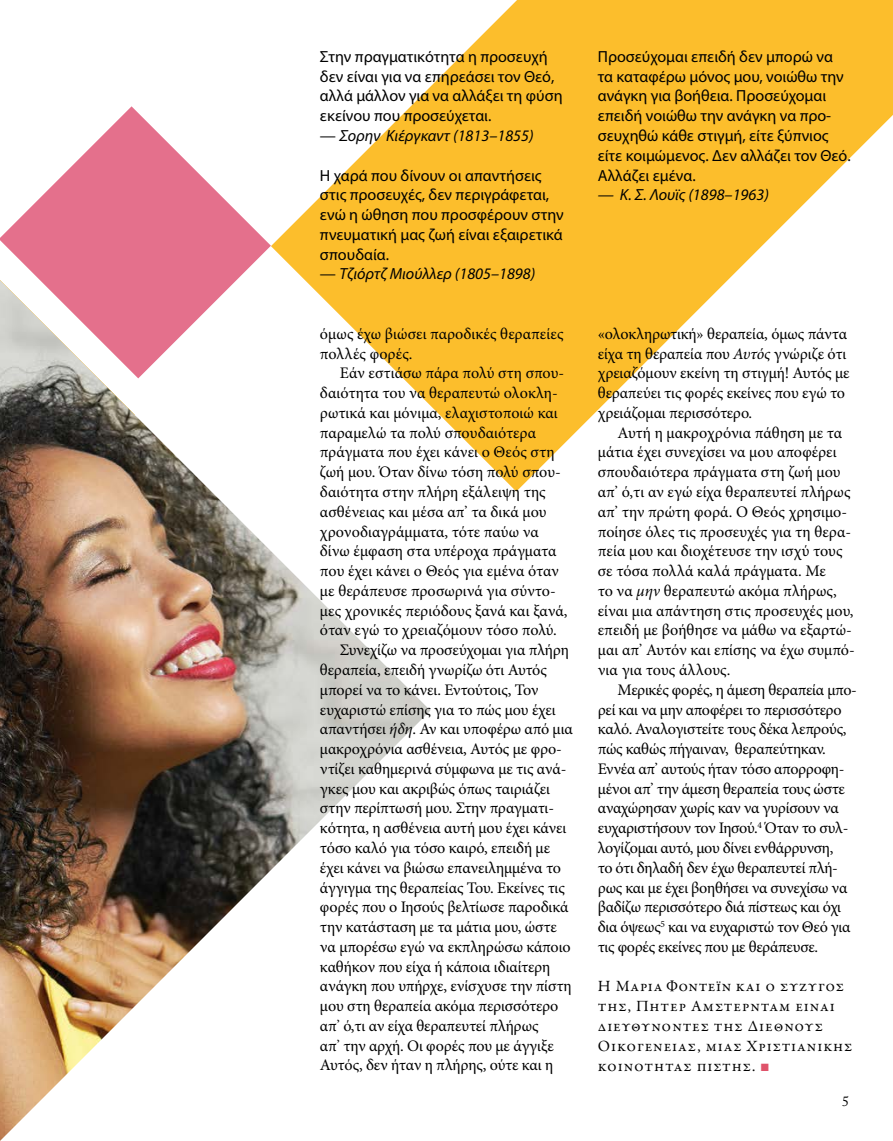
<style>
.page{position:relative;width:893px;height:1141px;background:#fff}
.page>*{position:absolute;margin:0;border:0;box-sizing:border-box;transform-origin:0 0}
.t1{font:16.1px/19.8px "Minion Pro";letter-spacing:-.01em;color:#000}
.t2{font:16.1px/19.8px "Myriad Pro";color:#000}
.t3{font:italic 16.1px "Myriad Pro";color:#000}
.t4{font:16.1px "Minion Pro";letter-spacing:.01em;color:#000}
.t5{font:15.75px/19.8px "Garamond Premr Pro";letter-spacing:.055em;color:#000}
.t6{font:14px "Adobe Caslon Pro";color:#000}
.s1{font-style:normal}
.s2{font-style:italic}
.s3{font-family:"Arial";color:#df536a}
</style>
<div class="page">
<svg style="left:0;top:106px;width:271px;height:174px;fill:#e4708c"></svg>
<img style="left:0;top:280px;width:430px;height:861px">
<svg style="left:271px;top:0;width:622px;height:491px;fill:#fcbe2c"></svg>
<p class="t2" style="left:320px;top:46px;width:244px">Στην πραγματικότητα η προσευχή δεν είναι για να επηρεάσει τον Θεό, αλλά μάλλον για να αλλάξει τη φύση εκείνου που προσεύχεται.</p>
<p class="t3" style="left:320px;top:126px;width:215px"><span class="s1">—</span> Σορην Κιέργκαντ (1813–1855)</p>
<p class="t2" style="left:320px;top:165px;width:245px">Η χαρά που δίνουν οι απαντήσεις στις προσευχές, δεν περιγράφεται, ενώ η ώθηση που προσφέρουν στην πνευματική μας ζωή είναι εξαιρετικά σπουδαία.</p>
<p class="t3" style="left:320px;top:264px;width:217px"><span class="s1">—</span> Τζιόρτζ Μιούλλερ (1805–1898)</p>
<p class="t1" style="left:320px;top:324px;width:245px">όμως έχω βιώσει παροδικές θεραπείες πολλές φορές.</p>
<p class="t1" style="left:340px;top:363px;width:226px">Εάν εστιάσω πάρα πολύ στη σπου-</p>
<p class="t1" style="left:320px;top:383px;width:239px">δαιότητα του να θεραπευτώ ολοκλη-</p>
<p class="t1" style="left:320px;top:403px;width:239px">ρωτικά και μόνιμα, ελαχιστοποιώ και</p>
<p class="t1" style="left:320px;top:423px;width:218px">παραμελώ τα πολύ σπουδαιότερα</p>
<p class="t1" style="left:320px;top:442px;width:236px">πράγματα που έχει κάνει ο Θεός στη</p>
<p class="t1" style="left:320px;top:462px;width:242px">ζωή μου. Όταν δίνω τόση πολύ σπου-</p>
<p class="t1" style="left:320px;top:482px;width:227px">δαιότητα στην πλήρη εξάλειψη της</p>
<p class="t1" style="left:320px;top:502px;width:228px">ασθένειας και μέσα απ’ τα δικά μου</p>
<p class="t1" style="left:320px;top:522px;width:221px">χρονοδιαγράμματα, τότε παύω να</p>
<p class="t1" style="left:320px;top:541px;width:238px">δίνω έμφαση στα υπέροχα πράγματα</p>
<p class="t1" style="left:320px;top:561px;width:240px">που έχει κάνει ο Θεός για εμένα όταν</p>
<p class="t4" style="left:320px;top:580px;width:237px">με θεράπευσε προσωρινά για σύντο-</p>
<p class="t1" style="left:320px;top:601px;width:249px">μες χρονικές περιόδους ξανά και ξανά,</p>
<p class="t1" style="left:320px;top:620px;width:238px">όταν εγώ το χρειαζόμουν τόσο πολύ.</p>
<p class="t1" style="left:340px;top:640px;width:231px">Συνεχίζω να προσεύχομαι για πλήρη</p>
<p class="t1" style="left:320px;top:660px;width:229px">θεραπεία, επειδή γνωρίζω ότι Αυτός</p>
<p class="t1" style="left:320px;top:680px;width:220px">μπορεί να το κάνει. Εντούτοις, Τον</p>
<p class="t1" style="left:320px;top:700px;width:237px">ευχαριστώ επίσης για το πώς μου έχει</p>
<p class="t1" style="left:320px;top:719px;width:255px">απαντήσει <span class="s2">ήδη</span>. Αν και υποφέρω από μια</p>
<p class="t1" style="left:320px;top:739px;width:243px">μακροχρόνια ασθένεια, Αυτός με φρο-</p>
<p class="t1" style="left:320px;top:759px;width:248px">ντίζει καθημερινά σύμφωνα με τις ανά-</p>
<p class="t1" style="left:320px;top:779px;width:232px">γκες μου και ακριβώς όπως ταιριάζει</p>
<p class="t1" style="left:320px;top:798px;width:236px">στην περίπτωσή μου. Στην πραγματι-</p>
<p class="t1" style="left:320px;top:818px;width:248px">κότητα, η ασθένεια αυτή μου έχει κάνει</p>
<p class="t1" style="left:320px;top:838px;width:232px">τόσο καλό για τόσο καιρό, επειδή με</p>
<p class="t1" style="left:320px;top:858px;width:243px">έχει κάνει να βιώσω επανειλημμένα το</p>
<p class="t1" style="left:320px;top:878px;width:246px">άγγιγμα της θεραπείας Του. Εκείνες τις</p>
<p class="t1" style="left:320px;top:897px;width:250px">φορές που ο Ιησούς βελτίωσε παροδικά</p>
<p class="t1" style="left:320px;top:917px;width:238px">την κατάσταση με τα μάτια μου, ώστε</p>
<p class="t1" style="left:320px;top:937px;width:252px">να μπορέσω εγώ να εκπληρώσω κάποιο</p>
<p class="t1" style="left:320px;top:957px;width:232px">καθήκον που είχα ή κάποια ιδιαίτερη</p>
<p class="t1" style="left:320px;top:976px;width:253px">ανάγκη που υπήρχε, ενίσχυσε την πίστη</p>
<p class="t1" style="left:320px;top:996px;width:240px">μου στη θεραπεία ακόμα περισσότερο</p>
<p class="t1" style="left:320px;top:1016px;width:220px">απ’ ό,τι αν είχα θεραπευτεί πλήρως</p>
<p class="t1" style="left:320px;top:1036px;width:235px">απ’ την αρχή. Οι φορές που με άγγιξε</p>
<p class="t1" style="left:320px;top:1055px;width:235px">Αυτός, δεν ήταν η πλήρης, ούτε και η</p>
<p class="t2" style="left:598px;top:46px;width:254px">Προσεύχομαι επειδή δεν μπορώ να τα καταφέρω μόνος μου, νοιώθω την ανάγκη για βοήθεια. Προσεύχομαι επειδή νοιώθω την ανάγκη να προ&shy;σευχηθώ κάθε στιγμή, είτε ξύπνιος είτε κοιμώμενος. Δεν αλλάζει τον Θεό.<br>Αλλάζει εμένα.</p>
<p class="t3" style="left:598px;top:185px;width:173px">— Κ. Σ. Λουϊς (1898–1963)</p>
<p class="t1" style="left:598px;top:324px;width:253px">«ολοκληρωτική» θεραπεία, όμως πάντα είχα τη θεραπεία που <span class="s2">Αυτός</span> γνώριζε ότι χρειαζόμουν εκείνη τη στιγμή! Αυτός με θεραπεύει τις φορές εκείνες που εγώ το χρειάζομαι περισσότερο.</p>
<p class="t1" style="left:598px;top:423px;width:259px;text-indent:20px">Αυτή η μακροχρόνια πάθηση με τα μάτια έχει συνεχίσει να μου αποφέρει σπουδαιότερα πράγματα στη ζωή μου απ’ ό,τι αν εγώ είχα θεραπευτεί πλήρως απ’ την πρώτη φορά. Ο Θεός χρησιμο&shy;ποίησε όλες τις προσευχές για τη θερα&shy;πεία μου και διοχέτευσε την ισχύ τους σε τόσα πολλά καλά πράγματα. Με<br>το να <span class="s2">μην</span> θεραπευτώ ακόμα πλήρως, είναι μια απάντηση στις προσευχές μου, επειδή με βοήθησε να μάθω να εξαρτώ&shy;μαι απ’ Αυτόν και επίσης να έχω συμπό&shy;νια για τους άλλους.</p>
<p class="t1" style="left:598px;top:680px;width:261px;text-indent:20px">Μερικές φορές, η άμεση θεραπεία μπο&shy;ρεί και να μην αποφέρει το περισσότερο καλό. Αναλογιστείτε τους δέκα λεπρούς, πώς καθώς πήγαιναν, θεραπεύτηκαν.<br>Εννέα απ’ αυτούς ήταν τόσο απορροφη&shy;μένοι απ’ την άμεση θεραπεία τους ώστε αναχώρησαν χωρίς καν να γυρίσουν να ευχαριστήσουν τον Ιησού.<sup>4</sup> Όταν το συλ&shy;λογίζομαι αυτό, μου δίνει ενθάρρυνση,<br>το ότι δηλαδή δεν έχω θεραπευτεί πλή&shy;ρως και με έχει βοηθήσει να συνεχίσω να βαδίζω περισσότερο διά πίστεως και όχι δια όψεως<sup>5</sup> και να ευχαριστώ τον Θεό για τις φορές εκείνες που με θεράπευσε.</p>
<p class="t5" style="left:598px;top:977px;width:256px">Η Μαρια Φοντεϊν και ο σύζυγός της, Πητερ Αμστερνταμ είναι διευθύνοντες της Διεθνούς<br>Οικογένειας, μιας Χριστιανικής κοινότητας πίστης. <span class="s3">■</span></p>
<p class="t6" style="left:842px;top:1093px;width:8px">5</p>
</div>
